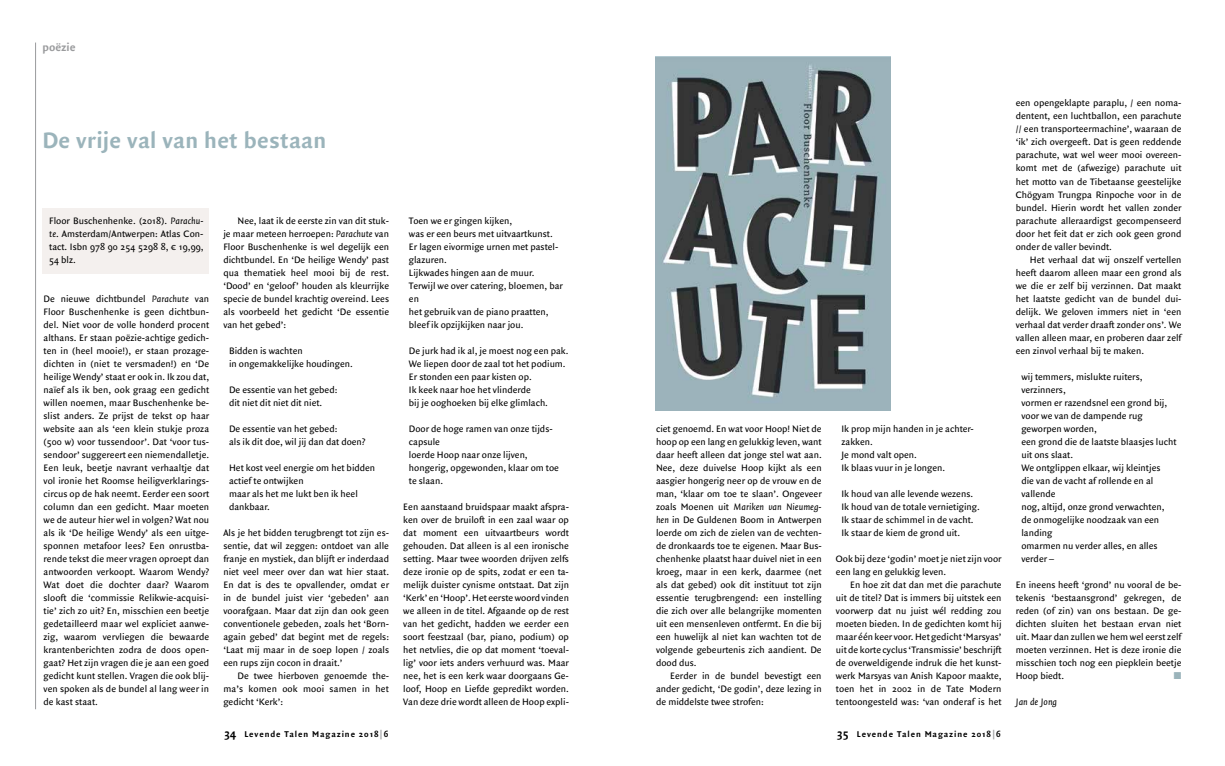
<style>
.page{position:relative;width:1225px;height:766px;background:#fff}
.page>*{position:absolute;margin:0;border:0;box-sizing:border-box;transform-origin:0 0}
.t1{font:700 24px "Quadraat Sans";letter-spacing:.01em;color:#9bb4bb}
.t2{font:700 12px "Quadraat Sans";color:#9a9b9d}
.t3{font:10px/13px "Quadraat Sans";color:#000;text-align:justify}
.t4{font:italic 10px "Quadraat Sans";color:#000}
.t5{font:10px "Zapf Dingbats ITC";color:#9bb4bb}
.t6{font:700 9px "Quadraat Sans";letter-spacing:.1em;color:#000}
.s1{font-style:italic}
.s2{font-size:12px}
.s3{color:#9a9b9d}
</style>
<div class="page">
<div style="left:43px;top:208px;width:166px;height:66px;background:#f4f0ee"></div>
<hr style="left:35px;top:43px;width:1px;height:666px;background:#9a9b9d">
<img style="left:655px;top:57px;width:235px;height:353px">
<p class="t2" style="left:43px;top:40px;width:35px">poëzie</p>
<h1 class="t1" style="left:43px;top:126px;width:285px">De vrije val van het bestaan</h1>
<p class="t3" style="left:49px;top:214px;width:156px">Floor Buschenhenke. (2018). <span class="s1">Parachu&shy;te</span>. Amsterdam/Antwerpen: Atlas Con&shy;tact. Isbn 978 90 254 5298 8, € 19,99, 54 blz.</p>
<p class="t3" style="left:44px;top:292px;width:167px">De nieuwe dichtbundel <span class="s1">Parachute</span> van Floor Buschenhenke is geen dichtbun&shy;del. Niet voor de volle honderd procent althans. Er staan poëzie-achtige gedich&shy;ten in (heel mooie!), er staan prozage&shy;dichten in (niet te versmaden!) en ‘De heilige Wendy’ staat er ook in. Ik zou dat, naïef als ik ben, ook graag een gedicht willen noemen, maar Buschenhenke be&shy;slist anders. Ze prijst de tekst op haar website aan als ‘een klein stukje proza (500 w) voor tussendoor’. Dat ‘voor tus&shy;sendoor’ suggereert een niemendalletje.<br>Een leuk, beetje navrant verhaaltje dat vol ironie het Roomse heiligverklarings&shy;circus op de hak neemt. Eerder een soort column dan een gedicht. Maar moeten we de auteur hier wel in volgen? Wat nou als ik ‘De heilige Wendy’ als een uitge&shy;sponnen metafoor lees? Een onrustba&shy;rende tekst die meer vragen oproept dan antwoorden verkoopt. Waarom Wendy?<br>Wat doet die dochter daar? Waarom slooft die ‘commissie Relikwie-acquisi&shy;tie’ zich zo uit? En, misschien een beetje gedetailleerd maar wel expliciet aanwe&shy;zig, waarom vervliegen die bewaarde krantenberichten zodra de doos open&shy;gaat? Het zijn vragen die je aan een goed gedicht kunt stellen. Vragen die ook blij&shy;ven spoken als de bundel al lang weer in de kast staat.</p>
<p class="t3" style="left:223px;top:214px;width:167px;text-indent:14px">Nee, laat ik de eerste zin van dit stuk&shy;je maar meteen herroepen: <span class="s1">Parachute</span> van Floor Buschenhenke is wel degelijk een dichtbundel. En ‘De heilige Wendy’ past qua thematiek heel mooi bij de rest. ‘Dood’ en ‘geloof’ houden als kleurrijke specie de bundel krachtig overeind. Lees als voorbeeld het gedicht ‘De essentie van het gebed’:</p>
<p class="t3" style="left:229px;top:344px;width:125px">Bidden is wachten<br>in ongemakkelijke houdingen.</p>
<p class="t3" style="left:229px;top:383px;width:110px">De essentie van het gebed: dit niet dit niet dit niet.</p>
<p class="t3" style="left:229px;top:422px;width:138px">De essentie van het gebed:<br>als ik dit doe, wil jij dan dat doen?</p>
<p class="t3" style="left:229px;top:461px;width:148px;text-align:left">Het kost veel energie om het bidden actief te ontwijken<br>maar als het me lukt ben ik heel dankbaar.</p>
<p class="t3" style="left:223px;top:526px;width:167px">Als je het bidden terugbrengt tot zijn es&shy;sentie, dat wil zeggen: ontdoet van alle franje en mystiek, dan blijft er inderdaad niet veel meer over dan wat hier staat.<br>En dat is des te opvallender, omdat er in de bundel juist vier ‘gebeden’ aan voorafgaan. Maar dat zijn dan ook geen conventionele gebeden, zoals het ‘Born&shy;again gebed’ dat begint met de regels: ‘Laat mij maar in de soep lopen / zoals een rups zijn cocon in draait.’</p>
<p class="t3" style="left:223px;top:669px;width:167px;text-indent:14px">De twee hierboven genoemde the&shy;ma’s komen ook mooi samen in het gedicht ‘Kerk’:</p>
<p class="t3" style="left:409px;top:214px;width:155px;text-align:left">Toen we er gingen kijken,<br>was er een beurs met uitvaartkunst.<br>Er lagen eivormige urnen met pastel&shy;glazuren.<br>Lijkwades hingen aan de muur.<br>Terwijl we over catering, bloemen, bar en<br>het gebruik van de piano praatten, bleef ik opzijkijken naar jou.</p>
<p class="t3" style="left:409px;top:344px;width:161px;text-align:left">De jurk had ik al, je moest nog een pak.<br>We liepen door de zaal tot het podium.<br>Er stonden een paar kisten op.<br>Ik keek naar hoe het vlinderde<br>bij je ooghoeken bij elke glimlach.</p>
<p class="t3" style="left:409px;top:422px;width:152px;text-align:left">Door de hoge ramen van onze tijds&shy;capsule<br>loerde Hoop naar onze lijven, hongerig, opgewonden, klaar om toe te slaan.</p>
<p class="t3" style="left:403px;top:500px;width:167px">Een aanstaand bruidspaar maakt afspra&shy;ken over de bruiloft in een zaal waar op dat moment een uitvaartbeurs wordt gehouden. Dat alleen is al een ironische setting. Maar twee woorden drijven zelfs deze ironie op de spits, zodat er een ta&shy;melijk duister cynisme ontstaat. Dat zijn ‘Kerk’ en ‘Hoop’. Het eerste woord vinden we alleen in de titel. Afgaande op de rest van het gedicht, hadden we eerder een soort feestzaal (bar, piano, podium) op het netvlies, die op dat moment ‘toeval&shy;lig’ voor iets anders verhuurd was. Maar nee, het is een kerk waar doorgaans Ge&shy;loof, Hoop en Liefde gepredikt worden.<br>Van deze drie wordt alleen de Hoop expli-</p>
<p class="t3" style="left:656px;top:422px;width:167px">ciet genoemd. En wat voor Hoop! Niet de hoop op een lang en gelukkig leven, want daar heeft alleen dat jonge stel wat aan.<br>Nee, deze duivelse Hoop kijkt als een aasgier hongerig neer op de vrouw en de man, ‘klaar om toe te slaan’. Ongeveer zoals Moenen uit <span class="s1">Mariken van Nieumeg&shy;hen</span> in De Guldenen Boom in Antwerpen loerde om zich de zielen van de vechten&shy;de dronkaards toe te eigenen. Maar Bus&shy;chenhenke plaatst haar duivel niet in een kroeg, maar in een kerk, daarmee (net als dat gebed) ook dit instituut tot zijn essentie terugbrengend: een instelling die zich over alle belangrijke momenten uit een mensenleven ontfermt. En die bij een huwelijk al niet kan wachten tot de volgende gebeurtenis zich aandient. De dood dus.</p>
<p class="t3" style="left:656px;top:669px;width:167px;text-indent:14px">Eerder in de bundel bevestigt een ander gedicht, ‘De godin’, deze lezing in de middelste twee strofen:</p>
<p class="t3" style="left:841px;top:422px;width:134px;text-align:left">Ik prop mijn handen in je achter&shy;zakken.<br>Je mond valt open.<br>Ik blaas vuur in je longen.</p>
<p class="t3" style="left:841px;top:487px;width:140px;text-align:left">Ik houd van alle levende wezens.<br>Ik houd van de totale vernietiging.<br>Ik staar de schimmel in de vacht.<br>Ik staar de kiem de grond uit.</p>
<p class="t3" style="left:836px;top:552px;width:167px">Ook bij deze ‘godin’ moet je niet zijn voor een lang en gelukkig leven.</p>
<p class="t3" style="left:836px;top:578px;width:167px;text-indent:14px">En hoe zit dat dan met die parachute uit de titel? Dat is immers bij uitstek een voorwerp dat nu juist wél redding zou moeten bieden. In de gedichten komt hij maar één keer voor. Het gedicht ‘Marsyas’ uit de korte cyclus ‘Transmissie’ beschrijft de overweldigende indruk die het kunst&shy;werk Marsyas van Anish Kapoor maakte, toen het in 2002 in de Tate Modern tentoongesteld was: ‘van onderaf is het</p>
<p class="t6" style="left:224px;top:729px;width:166px"><span class="s2">34</span> Levende Talen Magazine 2018<span class="s3">|</span>6</p>
<p class="t6" style="left:836px;top:729px;width:166px"><span class="s2">35</span> Levende Talen Magazine 2018<span class="s3">|</span>6</p>
<p class="t3" style="left:1015px;top:97px;width:167px">een opengeklapte paraplu, / een noma&shy;dentent, een luchtballon, een parachute // een transporteermachine’, waaraan de ‘ik’ zich overgeeft. Dat is geen reddende parachute, wat wel weer mooi overeen&shy;komt met de (afwezige) parachute uit het motto van de Tibetaanse geestelijke Chögyam Trungpa Rinpoche voor in de bundel. Hierin wordt het vallen zonder parachute alleraardigst gecompenseerd door het feit dat er zich ook geen grond onder de valler bevindt.</p>
<p class="t3" style="left:1015px;top:253px;width:167px;text-indent:14px">Het verhaal dat wij onszelf vertellen heeft daarom alleen maar een grond als we die er zelf bij verzinnen. Dat maakt het laatste gedicht van de bundel dui&shy;delijk. We geloven immers niet in ‘een verhaal dat verder draaft zonder ons’. We vallen alleen maar, en proberen daar zelf een zinvol verhaal bij te maken.</p>
<p class="t3" style="left:1021px;top:370px;width:157px;text-align:left">wij temmers, mislukte ruiters, verzinners,<br>vormen er razendsnel een grond bij, voor we van de dampende rug geworpen worden,<br>een grond die de laatste blaasjes lucht uit ons slaat.<br>We ontglippen elkaar, wij kleintjes<br>die van de vacht af rollende en al vallende<br>nog, altijd, onze grond verwachten, de onmogelijke noodzaak van een landing<br>omarmen nu verder alles, en alles verder –</p>
<p class="t3" style="left:1015px;top:578px;width:167px">En ineens heeft ‘grond’ nu vooral de be&shy;tekenis ‘bestaansgrond’ gekregen, de reden (of zin) van ons bestaan. De ge&shy;dichten sluiten het bestaan ervan niet uit. Maar dan zullen we hem wel eerst zelf moeten verzinnen. Het is deze ironie die misschien toch nog een piepklein beetje Hoop biedt.</p>
<p class="t5" style="left:1173px;top:670px;width:9px">■</p>
<p class="t4" style="left:1015px;top:696px;width:43px">Jan de Jong</p>
</div>
